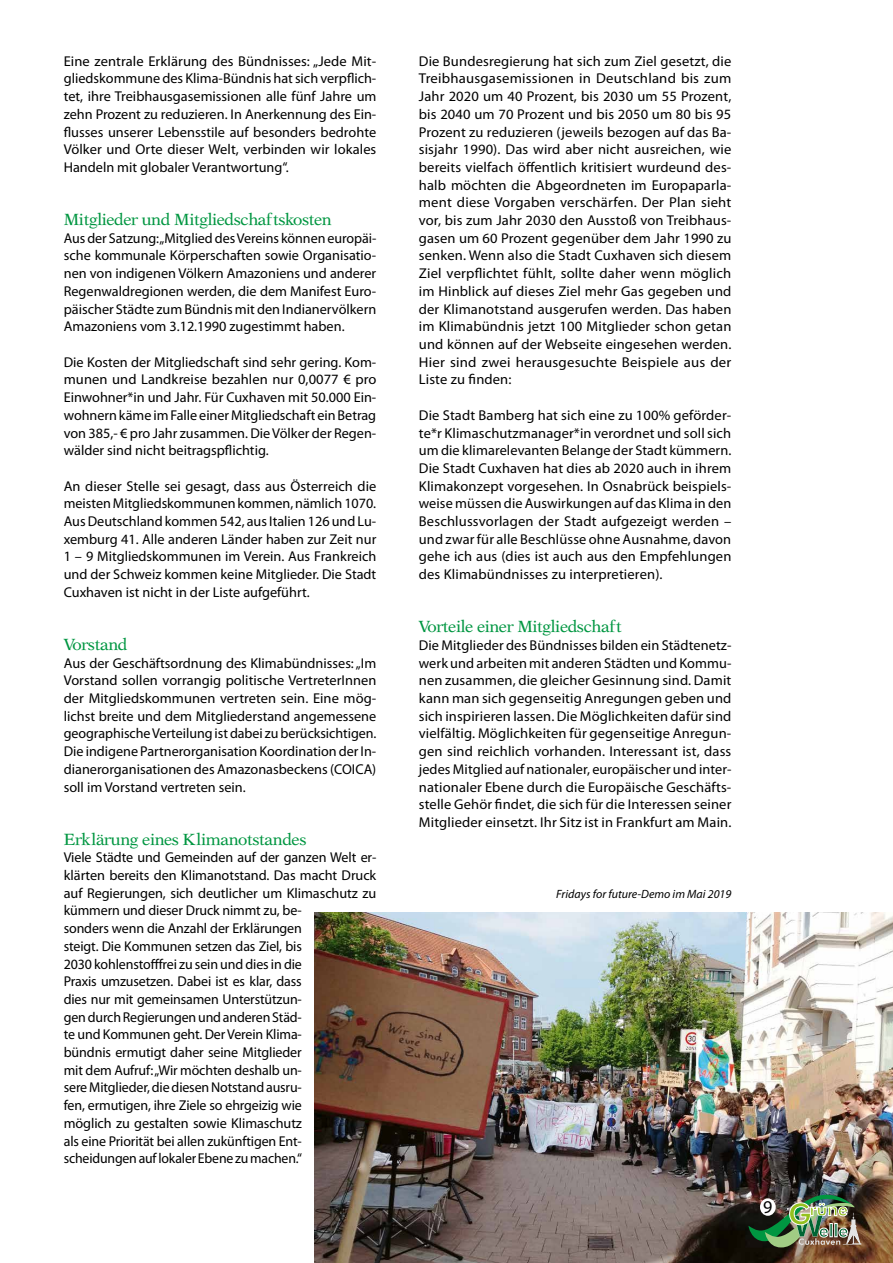
<style>
.page{position:relative;width:893px;height:1263px;background:#fff}
.page>*{position:absolute;margin:0;border:0;box-sizing:border-box;transform-origin:0 0}
.t1{font:18px "Myriad Pro";color:#000}
.t2{font:16.05px "Nebraska Normal";letter-spacing:-.02em;color:#009641}
.t3{font:14.25px/17.7px "Myriad Pro";letter-spacing:-.005em;color:#000;text-align:justify}
.t4{font:italic 12px "Myriad Pro";color:#000}
</style>
<div class="page">
<img style="left:315px;top:912px;width:578px;height:351px">
<img style="left:748px;top:1193px;width:113px;height:54px">
<p class="t3" style="left:64px;top:52px;width:314px">Eine zentrale Erklärung des Bündnisses: „Jede Mit&shy;gliedskommune des Klima-Bündnis hat sich verpflich&shy;tet, ihre Treibhausgasemissionen alle fünf Jahre um zehn Prozent zu reduzieren. In Anerkennung des Ein&shy;flusses unserer Lebensstile auf besonders bedrohte Völker und Orte dieser Welt, verbinden wir lokales Handeln mit globaler Verantwortung“.</p>
<p class="t2" style="left:64px;top:210px;width:270px">Mitglieder und Mitgliedschaftskosten</p>
<p class="t3" style="left:64px;top:229px;width:314px">Aus der Satzung: „Mitglied des Vereins können europäi&shy;sche kommunale Körperschaften sowie Organisatio&shy;nen von indigenen Völkern Amazoniens und anderer Regenwaldregionen werden, die dem Manifest Euro&shy;päischer Städte zum Bündnis mit den Indianervölkern Amazoniens vom 3.12.1990 zugestimmt haben.</p>
<p class="t3" style="left:64px;top:353px;width:314px">Die Kosten der Mitgliedschaft sind sehr gering. Kom&shy;munen und Landkreise bezahlen nur 0,0077 € pro Einwohner*in und Jahr. Für Cuxhaven mit 50.000 Ein&shy;wohnern käme im Falle einer Mitgliedschaft ein Betrag von 385,- € pro Jahr zusammen. Die Völker der Regen&shy;wälder sind nicht beitragspflichtig.</p>
<p class="t3" style="left:64px;top:477px;width:314px">An dieser Stelle sei gesagt, dass aus Österreich die meisten Mitgliedskommunen kommen, nämlich 1070.<br>Aus Deutschland kommen 542, aus Italien 126 und Lu&shy;xemburg 41. Alle anderen Länder haben zur Zeit nur 1 – 9 Mitgliedskommunen im Verein. Aus Frankreich und der Schweiz kommen keine Mitglieder. Die Stadt Cuxhaven ist nicht in der Liste aufgeführt.</p>
<p class="t2" style="left:64px;top:635px;width:65px">Vorstand</p>
<p class="t3" style="left:64px;top:654px;width:314px">Aus der Geschäftsordnung des Klimabündnisses: „Im Vorstand sollen vorrangig politische VertreterInnen der Mitgliedskommunen vertreten sein. Eine mög&shy;lichst breite und dem Mitgliederstand angemessene geographische Verteilung ist dabei zu berücksichtigen.<br>Die indigene Partnerorganisation Koordination der In&shy;dianerorganisationen des Amazonasbeckens (COICA) soll im Vorstand vertreten sein.</p>
<p class="t2" style="left:64px;top:829px;width:244px">Erklärung eines Klimanotstandes</p>
<p class="t3" style="left:64px;top:848px;width:314px;text-align:left">Viele Städte und Gemeinden auf der ganzen Welt er&shy;klärten bereits den Klimanotstand. Das macht Druck auf Regierungen, sich deutlicher um Klimaschutz zu kümmern und dieser Druck nimmt zu, be-<br>sonders wenn die Anzahl der Erklärungen<br>steigt. Die Kommunen setzen das Ziel, bis<br>2030 kohlenstofffrei zu sein und dies in die<br>Praxis umzusetzen. Dabei ist es klar, dass<br>dies nur mit gemeinsamen Unterstützun-<br>gen durch Regierungen und anderen Städ-<br>te und Kommunen geht. Der Verein Klima-<br>bündnis ermutigt daher seine Mitglieder<br>mit dem Aufruf: „Wir möchten deshalb un-<br>sere Mitglieder, die diesen Notstand ausru-<br>fen, ermutigen, ihre Ziele so ehrgeizig wie<br>möglich zu gestalten sowie Klimaschutz<br>als eine Priorität bei allen zukünftigen Ent&shy;scheidungen auf lokaler Ebene zu machen.“</p>
<p class="t3" style="left:419px;top:52px;width:314px">Die Bundesregierung hat sich zum Ziel gesetzt, die Treibhausgasemissionen in Deutschland bis zum Jahr 2020 um 40 Prozent, bis 2030 um 55 Prozent, bis 2040 um 70 Prozent und bis 2050 um 80 bis 95<br>Prozent zu reduzieren (jeweils bezogen auf das Ba&shy;sisjahr 1990). Das wird aber nicht ausreichen, wie bereits vielfach öffentlich kritisiert wurdeund des&shy;halb möchten die Abgeordneten im Europaparla&shy;ment diese Vorgaben verschärfen. Der Plan sieht vor, bis zum Jahr 2030 den Ausstoß von Treibhaus&shy;gasen um 60 Prozent gegenüber dem Jahr 1990 zu senken. Wenn also die Stadt Cuxhaven sich diesem Ziel verpflichtet fühlt, sollte daher wenn möglich im Hinblick auf dieses Ziel mehr Gas gegeben und der Klimanotstand ausgerufen werden. Das haben im Klimabündnis jetzt 100 Mitglieder schon getan und können auf der Webseite eingesehen werden.<br>Hier sind zwei herausgesuchte Beispiele aus der Liste zu finden:</p>
<p class="t3" style="left:419px;top:406px;width:314px">Die Stadt Bamberg hat sich eine zu 100% geförder&shy;te*r Klimaschutzmanager*in verordnet und soll sich um die klimarelevanten Belange der Stadt kümmern.<br>Die Stadt Cuxhaven hat dies ab 2020 auch in ihrem Klimakonzept vorgesehen. In Osnabrück beispiels&shy;weise müssen die Auswirkungen auf das Klima in den Beschlussvorlagen der Stadt aufgezeigt werden – und zwar für alle Beschlüsse ohne Ausnahme, davon gehe ich aus (dies ist auch aus den Empfehlungen des Klimabündnisses zu interpretieren).</p>
<p class="t2" style="left:419px;top:617px;width:205px">Vorteile einer Mitgliedschaft</p>
<p class="t3" style="left:419px;top:636px;width:314px">Die Mitglieder des Bündnisses bilden ein Städtenetz&shy;werk und arbeiten mit anderen Städten und Kommu&shy;nen zusammen, die gleicher Gesinnung sind. Damit kann man sich gegenseitig Anregungen geben und sich inspirieren lassen. Die Möglichkeiten dafür sind vielfältig. Möglichkeiten für gegenseitige Anregun&shy;gen sind reichlich vorhanden. Interessant ist, dass jedes Mitglied auf nationaler, europäischer und inter&shy;nationaler Ebene durch die Europäische Geschäfts&shy;stelle Gehör findet, die sich für die Interessen seiner Mitglieder einsetzt. Ihr Sitz ist in Frankfurt am Main.</p>
<p class="t4" style="left:556px;top:886px;width:177px">Fridays for future-Demo im Mai 2019</p>
<p class="t1" style="left:763px;top:1195px;width:11px">9</p>
</div>
